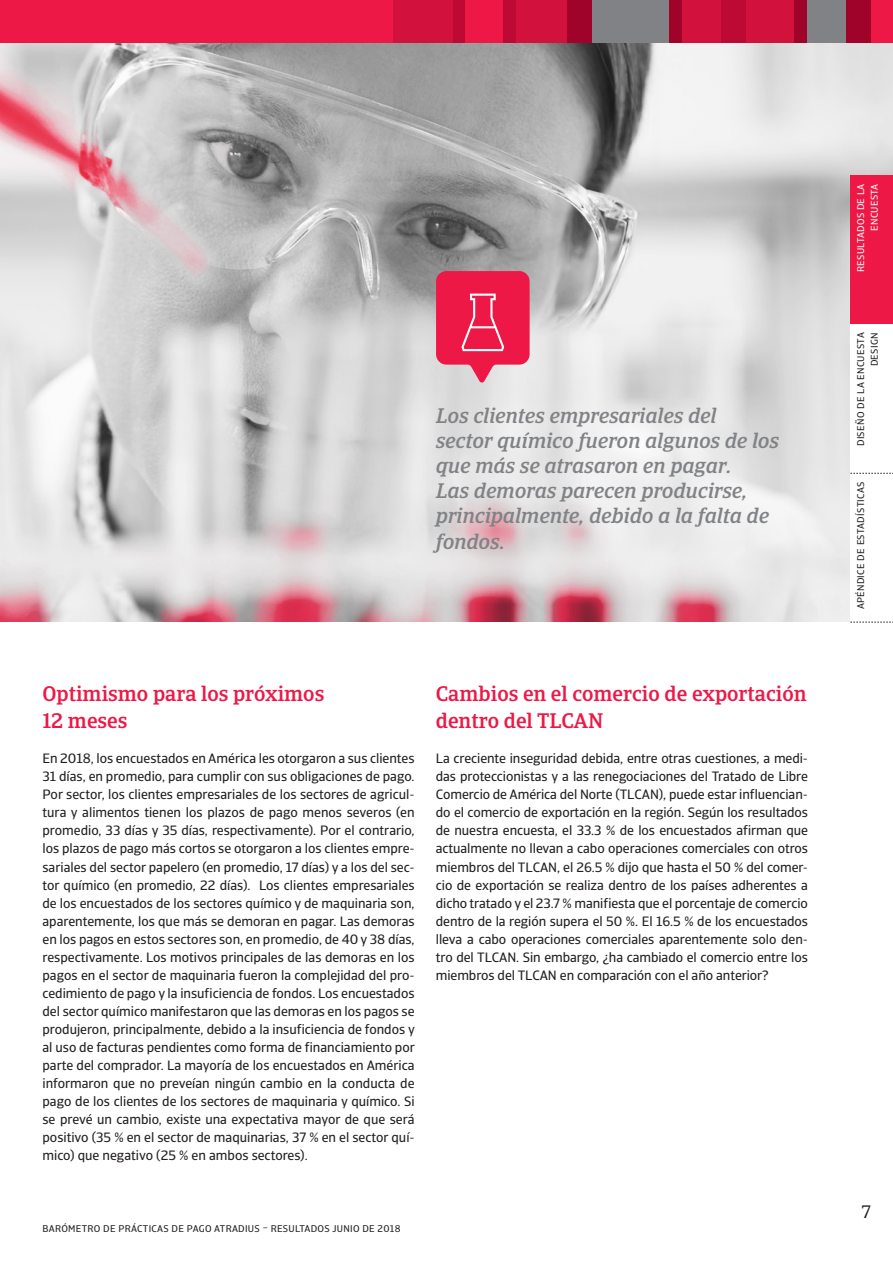
<style>
.page{position:relative;width:893px;height:1263px;background:#fff}
.page>*{position:absolute;margin:0;border:0;box-sizing:border-box;transform-origin:0 0}
.t1{font:italic 500 21px/25.2px "Catalana";color:#808285}
.neo_headline{font:500 21px/27px "Catalana";color:#ed1845}
.t2{font:18px "Catalana";color:#231f20}
.body{font:13.5px/18px "Catalana Sans";letter-spacing:-.005em;color:#231f20;text-align:justify}
.t3{font:9.75px/13.5px "Catalana Sans";letter-spacing:.03em;color:#231f20;text-align:right}
.t4{font:9.75px/13.5px "Catalana Sans";letter-spacing:.03em;color:#fff;text-align:right}
</style>
<div class="page">
<img style="left:0;top:43px;width:893px;height:579px">
<div style="left:0;top:0;width:893px;height:43px;background:#ed1845"></div>
<div style="left:452px;top:0;width:13px;height:43px;background:#bc0a35"></div>
<div style="left:393px;top:0;width:59px;height:43px;background:#d2113d"></div>
<div style="left:516px;top:0;width:51px;height:43px;background:#d2113d"></div>
<div style="left:746px;top:0;width:49px;height:43px;background:#d2113d"></div>
<div style="left:567px;top:0;width:26px;height:43px;background:#a0032a"></div>
<div style="left:720px;top:0;width:26px;height:43px;background:#bc0a35"></div>
<div style="left:846px;top:0;width:25px;height:43px;background:#a0032a"></div>
<div style="left:503px;top:0;width:13px;height:43px;background:#bc0a35"></div>
<div style="left:593px;top:0;width:76px;height:43px;background:#808285"></div>
<div style="left:669px;top:0;width:13px;height:43px;background:#a0032a"></div>
<div style="left:682px;top:0;width:38px;height:43px;background:#d2113d"></div>
<div style="left:807px;top:0;width:39px;height:43px;background:#808285"></div>
<div style="left:795px;top:0;width:12px;height:43px;background:#a0032a"></div>
<div style="left:850px;top:175px;width:43px;height:149px;background:#ed1845"></div>
<div style="left:850px;top:473px;width:43px;height:149px;background:#fff"></div>
<div style="left:850px;top:324px;width:43px;height:149px;background:#fff"></div>
<svg style="left:850px;top:473px;width:43px;height:1px"></svg>
<svg style="left:850px;top:622px;width:43px;height:1px"></svg>
<svg style="left:436px;top:271px;width:94px;height:112px;background:#eb3f63"></svg>
<p class="t1" style="left:436px;top:403px;width:345px">Los clientes empresariales del<br>sector químico fueron algunos de los que más se atrasaron en pagar.<br>Las demoras parecen producirse, principalmente, debido a la falta de fondos.</p>
<p class="neo_headline" style="left:43px;top:681px;width:283px">Optimismo para los próximos<br>12 meses</p>
<p class="body" style="left:43px;top:750px;width:374px">En 2018, los encuestados en América les otorgaron a sus clientes 31 días, en promedio, para cumplir con sus obligaciones de pago.<br>Por sector, los clientes empresariales de los sectores de agricul&shy;tura y alimentos tienen los plazos de pago menos severos (en promedio, 33 días y 35 días, respectivamente). Por el contrario, los plazos de pago más cortos se otorgaron a los clientes empre&shy;sariales del sector papelero (en promedio, 17 días) y a los del sec&shy;tor químico (en promedio, 22 días). Los clientes empresariales de los encuestados de los sectores químico y de maquinaria son, aparentemente, los que más se demoran en pagar. Las demoras en los pagos en estos sectores son, en promedio, de 40 y 38 días, respectivamente. Los motivos principales de las demoras en los pagos en el sector de maquinaria fueron la complejidad del pro&shy;cedimiento de pago y la insuficiencia de fondos. Los encuestados del sector químico manifestaron que las demoras en los pagos se produjeron, principalmente, debido a la insuficiencia de fondos y al uso de facturas pendientes como forma de financiamiento por parte del comprador. La mayoría de los encuestados en América informaron que no preveían ningún cambio en la conducta de pago de los clientes de los sectores de maquinaria y químico. Si se prevé un cambio, existe una expectativa mayor de que será positivo (35 % en el sector de maquinarias, 37 % en el sector quí&shy;mico) que negativo (25 % en ambos sectores).</p>
<p class="neo_headline" style="left:436px;top:681px;width:372px">Cambios en el comercio de exportación dentro del TLCAN</p>
<p class="body" style="left:436px;top:750px;width:374px">La creciente inseguridad debida, entre otras cuestiones, a medi&shy;das proteccionistas y a las renegociaciones del Tratado de Libre Comercio de América del Norte (TLCAN), puede estar influencian&shy;do el comercio de exportación en la región. Según los resultados de nuestra encuesta, el 33.3 % de los encuestados afirman que actualmente no llevan a cabo operaciones comerciales con otros miembros del TLCAN, el 26.5 % dijo que hasta el 50 % del comer&shy;cio de exportación se realiza dentro de los países adherentes a dicho tratado y el 23.7 % manifiesta que el porcentaje de comercio dentro de la región supera el 50 %. El 16.5 % de los encuestados lleva a cabo operaciones comerciales aparentemente solo den&shy;tro del TLCAN. Sin embargo, ¿ha cambiado el comercio entre los miembros del TLCAN en comparación con el año anterior?</p>
<p class="t3" style="left:43px;top:1222px;width:360px">BARÓMETRO DE PRÁCTICAS DE PAGO ATRADIUS – RESULTADOS JUNIO DE 2018</p>
<p class="t4" style="left:854px;top:272px;width:90px;rotate:-90deg">RESULTADOS DE LA<br>ENCUESTA</p>
<p class="t3" style="left:854px;top:446px;width:115px;rotate:-90deg">DISEÑO DE LA ENCUESTA<br>DESIGN</p>
<p class="t3" style="left:854px;top:609px;width:129px;rotate:-90deg">APÉNDICE DE ESTADÍSTICAS</p>
<h2 class="t2" style="left:861px;top:1201px;width:12px">7</h2>
</div>
